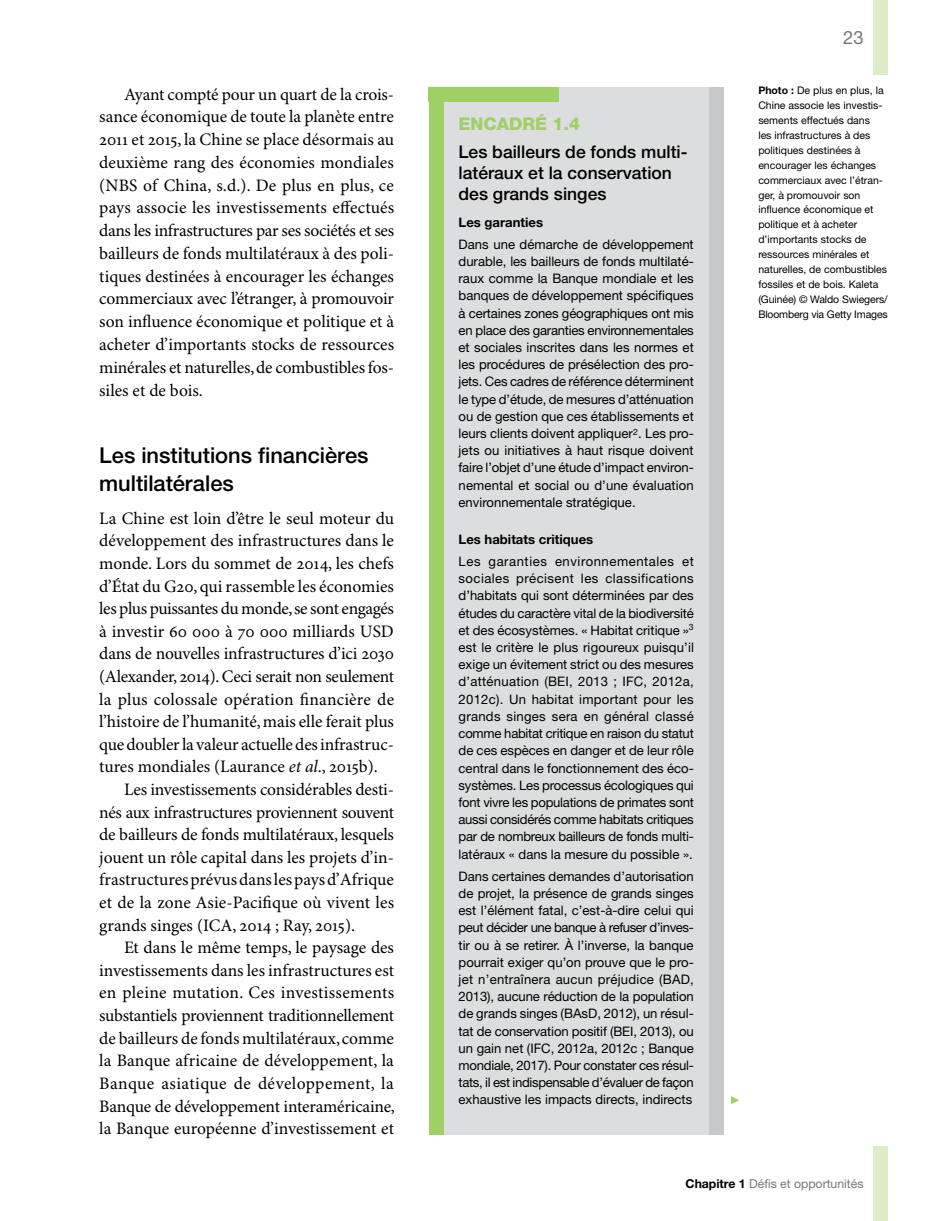
<style>
.page{position:relative;width:938px;height:1221px;background:#fff}
.page>*{position:absolute;margin:0;border:0;box-sizing:border-box;transform-origin:0 0}
.t1{font:500 21.88px/28px "Helvetica Neue";color:#000}
.t2{font:18.38px "Helvetica Neue";color:#77787b}
.t3{font:17.5px/22.8px "Minion Pro";letter-spacing:-.005em;color:#000;text-align:justify}
.t4{font:500 17.5px/21px "Helvetica Neue";color:#000}
.t5{font:17.5px "Minion Pro";letter-spacing:-.025em;color:#000}
.t6{font:17.5px "Minion Pro";letter-spacing:.015em;color:#000}
.t7{font:17.5px "Minion Pro";letter-spacing:.025em;color:#000}
.t8{font:800 17.5px "Helvetica Neue";color:#a0cf67}
.t9{font:13.12px/17.2px "Helvetica Neue";color:#000;text-align:justify}
.t10{font:700 13.12px "Helvetica Neue";color:#000}
.t11{font:12.25px "Helvetica Neue";color:#77787b}
.t12{font:10.5px/14.9px "Helvetica Neue";color:#000}
.s1{font-style:italic}
.s2{font-weight:700}
.s3{font-weight:700;color:#000}
</style>
<div class="page">
<div style="left:873px;top:0;width:15px;height:74px;background:#dbecc6"></div>
<div style="left:873px;top:1146px;width:15px;height:74px;background:#dbecc6"></div>
<div style="left:429px;top:87px;width:294px;height:1047px;background:#dcddde"></div>
<div style="left:429px;top:87px;width:14px;height:1047px;background:#a0cf67"></div>
<div style="left:429px;top:87px;width:130px;height:15px;background:#a0cf67"></div>
<div style="left:708px;top:87px;width:15px;height:1047px;background:#c7c8ca"></div>
<svg style="left:731px;top:1096px;width:8px;height:9px"></svg>
<p class="t3" style="left:99px;top:83px;width:296px;text-indent:25px">Ayant compté pour un quart de la crois&shy;sance économique de toute la planète entre 2011 et 2015, la Chine se place désormais au deuxième rang des économies mondiales (NBS of China, s.d.). De plus en plus, ce pays associe les investissements effectués dans les infrastructures par ses sociétés et ses bailleurs de fonds multilatéraux à des poli&shy;tiques destinées à encourager les échanges commerciaux avec l’étranger, à promouvoir son influence économique et politique et à acheter d’importants stocks de ressources minérales et naturelles, de combustibles fos&shy;siles et de bois.</p>
<h1 class="t1" style="left:99px;top:441px;width:271px">Les institutions financières multilatérales</h1>
<h3 class="t3" style="left:99px;top:507px;width:296px">La Chine est loin d’être le seul moteur du</h3>
<h3 class="t3" style="left:99px;top:530px;width:296px">développement des infrastructures dans le</h3>
<h3 class="t3" style="left:99px;top:552px;width:296px">monde. Lors du sommet de 2014, les chefs</h3>
<h3 class="t3" style="left:99px;top:575px;width:296px">d’État du G20, qui rassemble les économies</h3>
<h3 class="t5" style="left:99px;top:598px;width:296px">les plus puissantes du monde, se sont engagés</h3>
<h3 class="t3" style="left:99px;top:620px;width:296px">à investir 60 000 à 70 000 milliards USD</h3>
<h3 class="t3" style="left:99px;top:643px;width:296px">dans de nouvelles infrastructures d’ici 2030</h3>
<h3 class="t3" style="left:99px;top:665px;width:296px">(Alexander, 2014). Ceci serait non seulement</h3>
<h3 class="t3" style="left:99px;top:688px;width:296px">la plus colossale opération financière de</h3>
<h3 class="t3" style="left:99px;top:711px;width:296px">l’histoire de l’humanité, mais elle ferait plus</h3>
<h3 class="t3" style="left:99px;top:733px;width:296px">que doubler la valeur actuelle des infrastruc-</h3>
<h3 class="t3" style="left:99px;top:756px;width:280px">tures mondiales (Laurance <span class="s1">et al</span>., 2015b).</h3>
<h3 class="t3" style="left:124px;top:778px;width:271px">Les investissements considérables desti-</h3>
<h3 class="t3" style="left:99px;top:801px;width:296px">nés aux infrastructures proviennent souvent</h3>
<h3 class="t3" style="left:99px;top:824px;width:296px">de bailleurs de fonds multilatéraux, lesquels</h3>
<h3 class="t3" style="left:99px;top:846px;width:296px">jouent un rôle capital dans les projets d’in-</h3>
<h3 class="t3" style="left:99px;top:869px;width:296px">frastructures prévus dans les pays d’Afrique</h3>
<h3 class="t3" style="left:99px;top:891px;width:296px">et de la zone Asie-Pacifique où vivent les</h3>
<h3 class="t3" style="left:99px;top:914px;width:257px">grands singes (ICA, 2014 ; Ray, 2015).</h3>
<h3 class="t3" style="left:124px;top:936px;width:271px">Et dans le même temps, le paysage des</h3>
<h3 class="t3" style="left:99px;top:959px;width:296px">investissements dans les infrastructures est</h3>
<h3 class="t6" style="left:99px;top:982px;width:296px">en pleine mutation. Ces investissements</h3>
<h3 class="t3" style="left:99px;top:1004px;width:296px">substantiels proviennent traditionnellement</h3>
<h3 class="t3" style="left:99px;top:1027px;width:296px">de bailleurs de fonds multilatéraux, comme</h3>
<h3 class="t3" style="left:99px;top:1049px;width:296px">la Banque africaine de développement, la</h3>
<h3 class="t7" style="left:99px;top:1072px;width:296px">Banque asiatique de développement, la</h3>
<h3 class="t3" style="left:99px;top:1095px;width:297px">Banque de développement interaméricaine,</h3>
<h3 class="t3" style="left:99px;top:1117px;width:296px">la Banque européenne d’investissement et</h3>
<h3 class="t8" style="left:458px;top:113px;width:123px">ENCADRÉ 1.4</h3>
<h3 class="t4" style="left:458px;top:141px;width:230px">Les bailleurs de fonds multi&shy;latéraux et la conservation des grands singes</h3>
<p class="t10" style="left:458px;top:214px;width:86px">Les garanties</p>
<p class="t9" style="left:458px;top:235px;width:237px">Dans une démarche de développement durable, les bailleurs de fonds multilaté&shy;raux comme la Banque mondiale et les banques de développement spécifiques à certaines zones géographiques ont mis en place des garanties environnementales et sociales inscrites dans les normes et les procédures de présélection des pro&shy;jets. Ces cadres de référence déterminent le type d’étude, de mesures d’atténuation ou de gestion que ces établissements et leurs clients doivent appliquer<sup>2</sup>. Les pro&shy;jets ou initiatives à haut risque doivent faire l’objet d’une étude d’impact environ&shy;nemental et social ou d’une évaluation environnementale stratégique.</p>
<p class="t10" style="left:458px;top:531px;width:136px">Les habitats critiques</p>
<p class="t9" style="left:458px;top:552px;width:237px">Les garanties environnementales et sociales précisent les classifications d’habitats qui sont déterminées par des études du caractère vital de la biodiversité et des écosystèmes. « Habitat critique »<sup>3 </sup>est le critère le plus rigoureux puisqu’il exige un évitement strict ou des mesures d’atténuation (BEI, 2013 ; IFC, 2012a, 2012c). Un habitat important pour les grands singes sera en général classé comme habitat critique en raison du statut de ces espèces en danger et de leur rôle central dans le fonctionnement des éco&shy;systèmes. Les processus écologiques qui font vivre les populations de primates sont aussi considérés comme habitats critiques par de nombreux bailleurs de fonds multi&shy;latéraux « dans la mesure du possible ».</p>
<p class="t9" style="left:458px;top:867px;width:237px">Dans certaines demandes d’autorisation de projet, la présence de grands singes est l’élément fatal, c’est-à-dire celui qui peut décider une banque à refuser d’inves&shy;tir ou à se retirer. À l’inverse, la banque pourrait exiger qu’on prouve que le pro&shy;jet n’entraînera aucun préjudice (BAD, 2013), aucune réduction de la population de grands singes (BAsD, 2012), un résul&shy;tat de conservation positif (BEI, 2013), ou un gain net (IFC, 2012a, 2012c ; Banque mondiale, 2017). Pour constater ces résul&shy;tats, il est indispensable d’évaluer de façon exhaustive les impacts directs, indirects</p>
<h2 class="t2" style="left:843px;top:26px;width:22px">23</h2>
<p class="t12" style="left:758px;top:83px;width:131px"><span class="s2">Photo :</span> De plus en plus, la<br>Chine associe les investis&shy;sements effectués dans<br>les infrastructures à des politiques destinées à encourager les échanges commerciaux avec l’étran&shy;ger, à promouvoir son influence économique et politique et à acheter d’importants stocks de ressources minérales et naturelles, de combustibles fossiles et de bois. Kaleta (Guinée) © Waldo Swiegers/<br>Bloomberg via Getty Images</p>
<p class="t11" style="left:685px;top:1176px;width:179px"><span class="s3">Chapitre 1</span> Défis et opportunités</p>
</div>
